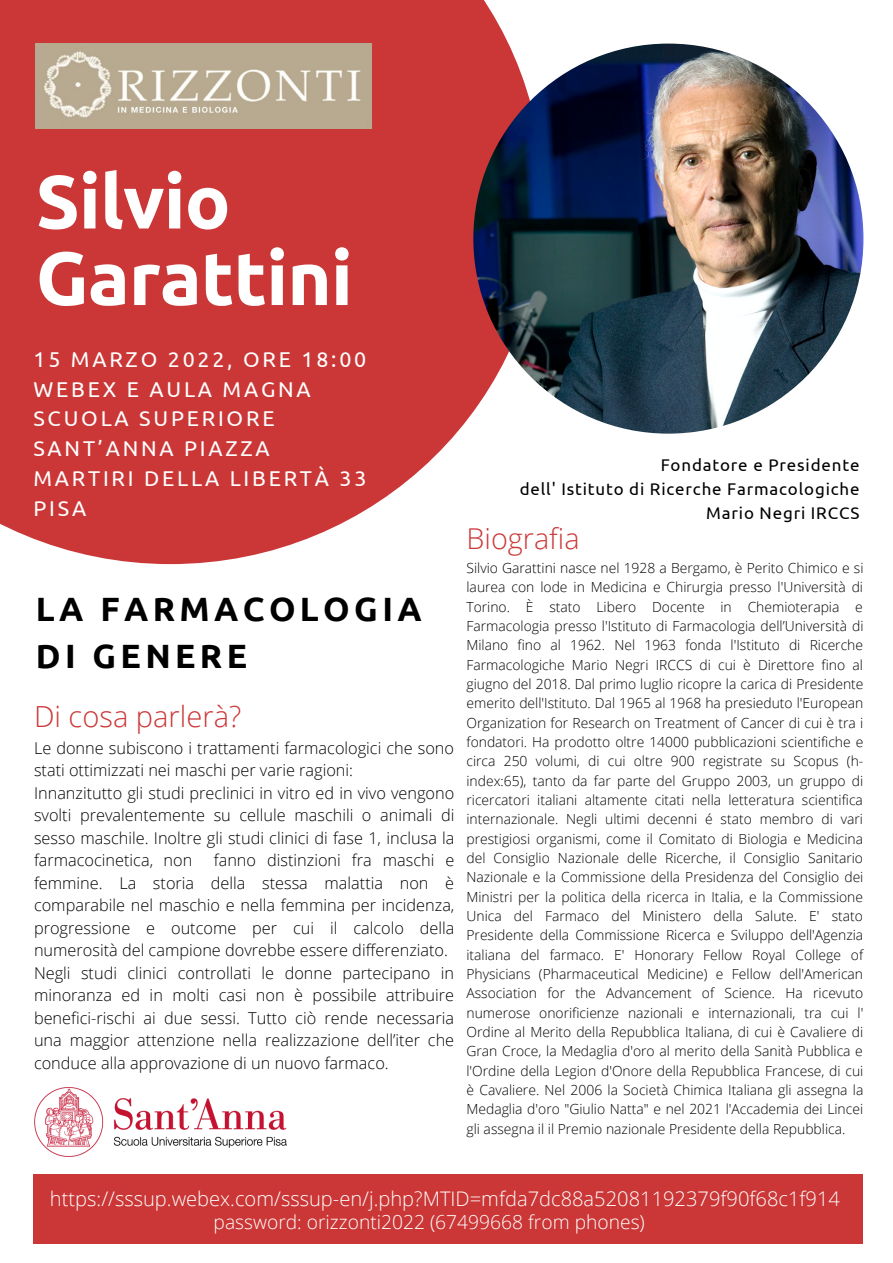
<style>
.page{position:relative;width:893px;height:1263px;background:#fff}
.page>*{position:absolute;margin:0;border:0;box-sizing:border-box;transform-origin:0 0}
.t1{font:700 75.38px/76.5px "Ubuntu";letter-spacing:-.01em;color:#fff}
.t2{font:700 33.67px/46.7px "Ubuntu";letter-spacing:.13em;color:#000}
.t3{font:300 29.03px "Open Sans";color:#cb3737}
.t4{font:300 28.72px "Open Sans";color:#cb3737}
.t5{font:21.45px/29.8px "Ubuntu";letter-spacing:.13em;color:#fff}
.t6{font:300 20.1px "Open Sans";color:#fff}
.t7{font:300 19.2px "Open Sans";color:#fff}
.t8{font:16.88px/23.6px "Ubuntu";letter-spacing:.05em;color:#000;text-align:right}
.t9{font:300 16.27px/22.5px "Open Sans";color:#000}
.t10{font:300 13.88px/19.4px "Open Sans";color:#000;text-align:justify}
</style>
<div class="page">
<svg style="left:0;top:0;width:543px;height:564px;background:#d1504f"></svg>
<img style="left:36px;top:44px;width:336px;height:85px">
<img style="left:34px;top:1087px;width:253px;height:69px">
<img style="left:473px;top:44px;width:390px;height:390px;border-radius:50%">
<div style="left:34px;top:1174px;width:829px;height:70px;background:#cb3737"></div>
<h1 class="t1" style="left:36px;top:162px;width:318px">Silvio<br>Garattini</h1>
<h3 class="t5" style="left:33px;top:344px;width:334px">15 MARZO 2022, ORE 18:00<br>WEBEX E AULA MAGNA<br>SCUOLA SUPERIORE<br>SANT’ANNA PIAZZA<br>MARTIRI DELLA LIBERTÀ 33<br>PISA</h3>
<h2 class="t2" style="left:36px;top:585px;width:387px">LA FARMACOLOGIA<br>DI GENERE</h2>
<h3 class="t3" style="left:34px;top:696px;width:209px">Di cosa parlerà?</h3>
<p class="t9" style="left:34px;top:736px;width:422px">Le donne subiscono i trattamenti farmacologici che sono stati ottimizzati nei maschi per varie ragioni:<br>Innanzitutto gli studi preclinici in vitro ed in vivo vengono svolti prevalentemente su cellule maschili o animali di sesso maschile. Inoltre gli studi clinici di fase 1, inclusa la farmacocinetica, non</p>
<p class="t9" style="left:34px;top:849px;width:422px;text-indent:180px">fanno distinzioni fra maschi e femmine. La storia della stessa malattia non è comparabile nel maschio e nella femmina per incidenza, progressione e outcome per cui il calcolo della numerosità del campione dovrebbe essere differenziato.<br>Negli studi clinici controllati le donne partecipano in minoranza ed in molti casi non è possibile attribuire benefici-rischi ai due sessi. Tutto ciò rende necessaria una maggior attenzione nella realizzazione dell’iter che conduce alla approvazione di un nuovo farmaco.</p>
<p class="t8" style="left:519px;top:453px;width:341px">Fondatore e Presidente<br>dell' Istituto di Ricerche Farmacologiche<br>Mario Negri IRCCS</p>
<h3 class="t4" style="left:466px;top:519px;width:115px">Biografia</h3>
<p class="t10" style="left:466px;top:558px;width:398px">Silvio Garattini nasce nel 1928 a Bergamo, è Perito Chimico e si laurea con lode in Medicina e Chirurgia presso l'Università di Torino. È stato Libero Docente in Chemioterapia e Farmacologia presso l'Istituto di Farmacologia dell’Università di Milano fino al 1962. Nel 1963 fonda l'Istituto di Ricerche Farmacologiche Mario Negri IRCCS di cui è Direttore fino al giugno del 2018. Dal primo luglio ricopre la carica di Presidente emerito dell'Istituto. Dal 1965 al 1968 ha presieduto l'European Organization for Research on Treatment of Cancer di cui è tra i fondatori. Ha prodotto oltre 14000 pubblicazioni scientifiche e circa 250 volumi, di cui oltre 900 registrate su Scopus (h&shy;index:65), tanto da far parte del Gruppo 2003, un gruppo di ricercatori italiani altamente citati nella letteratura scientifica internazionale. Negli ultimi decenni é stato membro di vari prestigiosi organismi, come il Comitato di Biologia e Medicina del Consiglio Nazionale delle Ricerche, il Consiglio Sanitario Nazionale e la Commissione della Presidenza del Consiglio dei Ministri per la politica della ricerca in Italia, e la Commissione Unica del Farmaco del Ministero della Salute. E' stato Presidente della Commissione Ricerca e Sviluppo dell'Agenzia italiana del farmaco. E' Honorary Fellow Royal College of Physicians (Pharmaceutical Medicine) e Fellow dell'American Association for the Advancement of Science. Ha ricevuto numerose onorificienze nazionali e internazionali, tra cui l' Ordine al Merito della Repubblica Italiana, di cui è Cavaliere di Gran Croce, la Medaglia d'oro al merito della Sanità Pubblica e l'Ordine della Legion d'Onore della Repubblica Francese, di cui è Cavaliere. Nel 2006 la Società Chimica Italiana gli assegna la Medaglia d'oro "Giulio Natta" e nel 2021 l'Accademia dei Lincei gli assegna il il Premio nazionale Presidente della Repubblica.</p>
<h3 class="t6" style="left:50px;top:1184px;width:791px">https://sssup.webex.com/sssup-en/j.php?MTID=mfda7dc88a52081192379f90f68c1f914</h3>
<h3 class="t7" style="left:214px;top:1208px;width:433px">password: orizzonti2022 (67499668 from phones)</h3>
</div>
